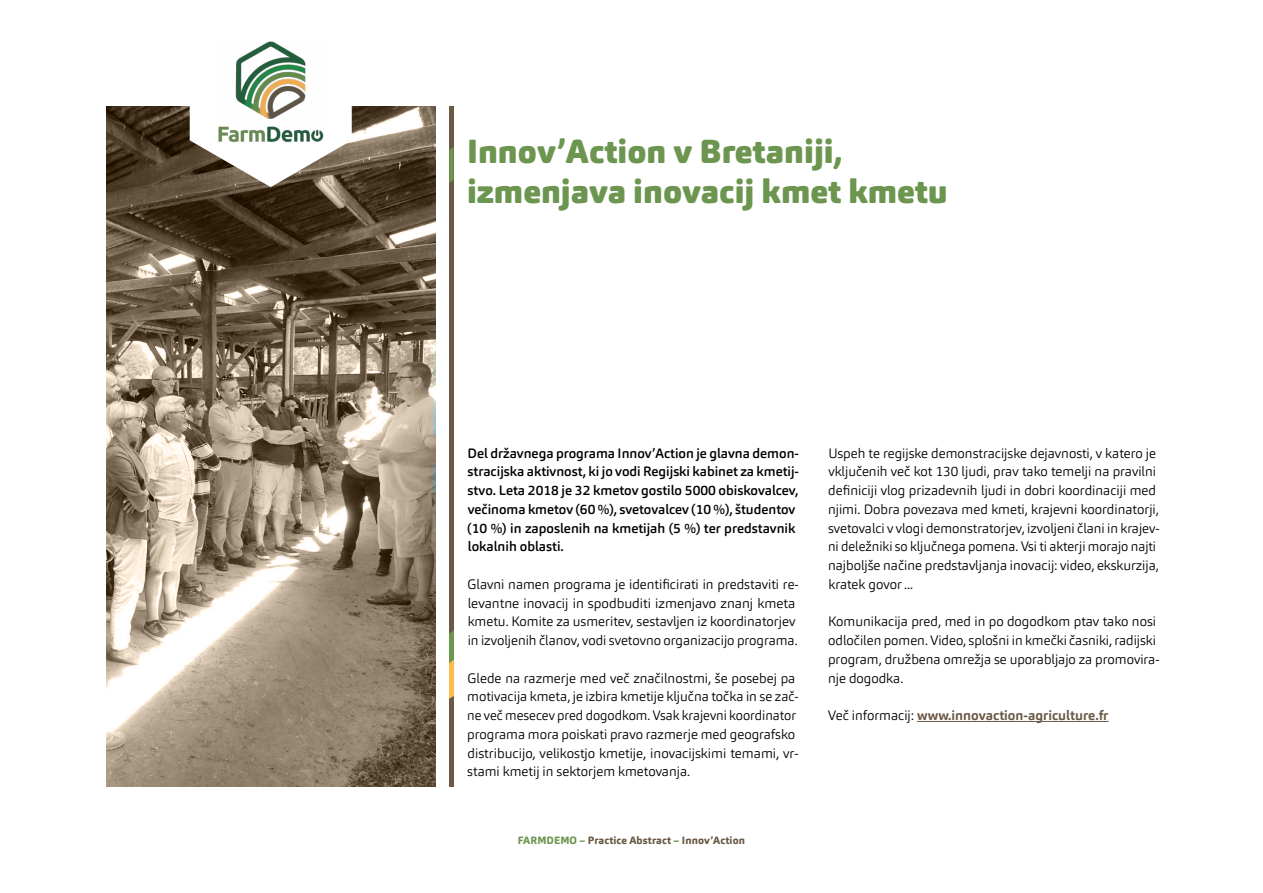
<style>
.page{position:relative;width:1263px;height:893px;background:#fff}
.page>*{position:absolute;margin:0;border:0;box-sizing:border-box;transform-origin:0 0}
.t1{font:900 33px/39.6px "Carnas";color:#6c954f}
.t2{font:300 13.5px/18.8px "Carnas";color:#000}
.t3{font:500 13.5px/18.8px "Carnas";color:#000}
.t4{font:700 13.5px "Carnas";color:#6a5945}
.t5{font:800 10.5px "Carnas";letter-spacing:.01em;color:#6a5945}
.s1{color:#6c954f}
.s2{font-weight:300;color:#000}
</style>
<div class="page">
<img style="left:106px;top:106px;width:329px;height:681px">
<div style="left:449px;top:106px;width:5px;height:681px;background:#6a5945"></div>
<svg style="left:449px;top:147px;width:5px;height:36px"></svg>
<svg style="left:449px;top:630px;width:5px;height:69px"></svg>
<hr style="left:917px;top:721px;width:191px;height:1px;background:#6a5945">
<svg style="left:190px;top:106px;width:162px;height:81px"></svg>
<img style="left:216px;top:41px;width:110px;height:104px">
<h1 class="t1" style="left:467px;top:131px;width:482px">Innov’Action v Bretaniji, izmenjava inovacij kmet kmetu</h1>
<p class="t3" style="left:467px;top:443px;width:333px">Del državnega programa Innov’Action je glavna demon&shy;stracijska aktivnost, ki jo vodi Regijski kabinet za kmetij&shy;stvo. Leta 2018 je 32 kmetov gostilo 5000 obiskovalcev, večinoma kmetov (60 %), svetovalcev (10 %), študentov (10 %) in zaposlenih na kmetijah (5 %) ter predstavnik lokalnih oblasti.</p>
<p class="t2" style="left:468px;top:575px;width:333px">Glavni namen programa je identificirati in predstaviti re&shy;levantne inovacij in spodbuditi izmenjavo znanj kmeta kmetu. Komite za usmeritev, sestavljen iz koordinatorjev in izvoljenih članov, vodi svetovno organizacijo programa.</p>
<p class="t2" style="left:467px;top:668px;width:333px">Glede na razmerje med več značilnostmi, še posebej pa motivacija kmeta, je izbira kmetije ključna točka in se zač&shy;ne več mesecev pred dogodkom. Vsak krajevni koordinator programa mora poiskati pravo razmerje med geografsko distribucijo, velikostjo kmetije, inovacijskimi temami, vr&shy;stami kmetij in sektorjem kmetovanja.</p>
<p class="t5" style="left:518px;top:833px;width:229px"><span class="s1">FARMDEMO –</span> Practice Abstract <span class="s1">–</span> Innov’Action</p>
<p class="t2" style="left:828px;top:443px;width:333px">Uspeh te regijske demonstracijske dejavnosti, v katero je vključenih več kot 130 ljudi, prav tako temelji na pravilni definiciji vlog prizadevnih ljudi in dobri koordinaciji med njimi. Dobra povezava med kmeti, krajevni koordinatorji, svetovalci v vlogi demonstratorjev, izvoljeni člani in krajev&shy;ni deležniki so ključnega pomena. Vsi ti akterji morajo najti najboljše načine predstavljanja inovacij: video, ekskurzija, kratek govor ...</p>
<p class="t2" style="left:828px;top:612px;width:333px">Komunikacija pred, med in po dogodkom ptav tako nosi odločilen pomen. Video, splošni in kmečki časniki, radijski program, družbena omrežja se uporabljajo za promovira&shy;nje dogodka.</p>
<p class="t4" style="left:828px;top:707px;width:282px"><span class="s2">Več informacij:</span> www.innovaction-agriculture.fr</p>
</div>
